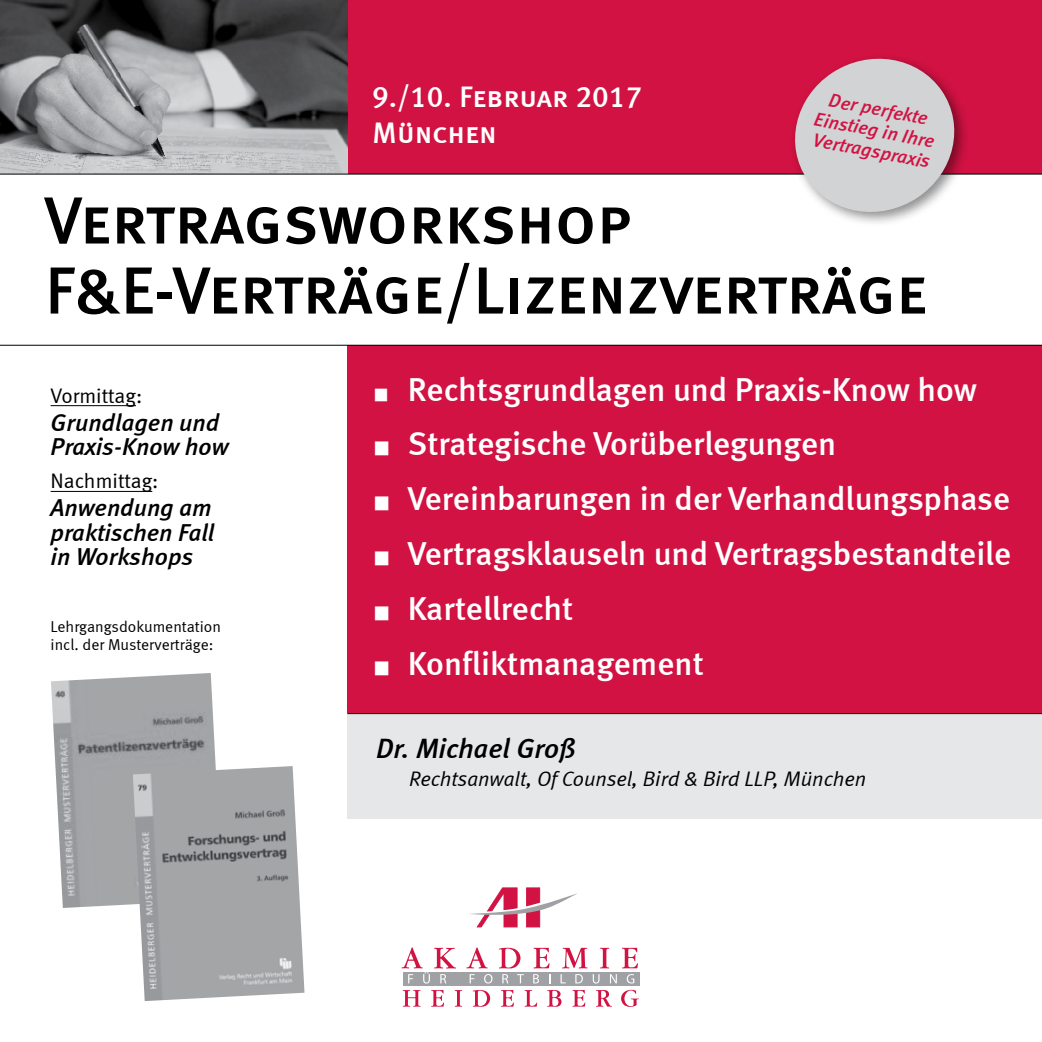
<style>
.page{position:relative;width:1042px;height:1042px;background:#fff}
.page>*{position:absolute;margin:0;border:0;box-sizing:border-box;transform-origin:0 0}
.t1{font:66.5px/70px "Meta Medium LF Caps";letter-spacing:-.005em;color:#000}
.t2{font:33.25px "Meta Medium LF";color:#fff}
.t3{font:29.75px/36.8px "Meta Medium LF Caps";color:#fff}
.t4{font:italic 28px "Meta Medium LF";color:#000}
.t5{font:italic 24.5px/24.5px "Meta Medium LF";color:#000}
.t6{font:italic 21px "Meta Normal LF";color:#000}
.t7{font:21px "Meta Normal LF";color:#000}
.t8{font:italic 19.25px/21px "Meta Medium LF";color:#d11242;text-align:center}
.t9{font:15.75px/17.5px "Meta Normal LF";color:#000}
</style>
<div class="page">
<div style="left:324px;top:0;width:718px;height:174px;background:#d11242"></div>
<div style="left:347px;top:346px;width:695px;height:380px;background:#d11242"></div>
<svg style="left:469px;top:888px;width:108px;height:39px"></svg>
<svg style="left:403px;top:990px;width:17px;height:16px"></svg>
<svg style="left:431px;top:990px;width:13px;height:16px"></svg>
<svg style="left:455px;top:990px;width:7px;height:16px"></svg>
<svg style="left:473px;top:990px;width:17px;height:16px"></svg>
<svg style="left:501px;top:990px;width:13px;height:16px"></svg>
<svg style="left:524px;top:990px;width:13px;height:16px"></svg>
<svg style="left:547px;top:990px;width:14px;height:16px"></svg>
<svg style="left:572px;top:990px;width:13px;height:16px"></svg>
<svg style="left:596px;top:990px;width:15px;height:16px"></svg>
<svg style="left:621px;top:990px;width:18px;height:17px"></svg>
<svg style="left:466px;top:947px;width:22px;height:21px"></svg>
<svg style="left:499px;top:948px;width:21px;height:20px"></svg>
<svg style="left:533px;top:948px;width:16px;height:20px"></svg>
<svg style="left:562px;top:948px;width:25px;height:20px"></svg>
<svg style="left:600px;top:948px;width:9px;height:20px"></svg>
<svg style="left:622px;top:948px;width:16px;height:20px"></svg>
<div style="left:403px;top:972px;width:236px;height:13px;background:#9fa1a4"></div>
<svg style="left:401px;top:947px;width:55px;height:36px"></svg>
<svg style="left:470px;top:974px;width:4px;height:9px"></svg>
<svg style="left:484px;top:974px;width:8px;height:9px"></svg>
<svg style="left:502px;top:974px;width:6px;height:9px"></svg>
<svg style="left:517px;top:974px;width:7px;height:9px"></svg>
<svg style="left:533px;top:974px;width:6px;height:9px"></svg>
<svg style="left:560px;top:974px;width:6px;height:9px"></svg>
<svg style="left:575px;top:974px;width:8px;height:9px"></svg>
<svg style="left:593px;top:974px;width:6px;height:9px"></svg>
<svg style="left:610px;top:974px;width:7px;height:9px"></svg>
<svg style="left:627px;top:974px;width:7px;height:9px"></svg>
<img style="left:0;top:0;width:347px;height:174px">
<div style="left:347px;top:713px;width:695px;height:105px;background:#e6e7e8"></div>
<hr style="left:0;top:345px;width:1042px;height:1px;background:#000">
<hr style="left:0;top:174px;width:1042px;height:1px;background:#000">
<hr style="left:347px;top:713px;width:695px;height:1px;background:#000">
<hr style="left:51px;top:405px;width:85px;height:1px;background:#000">
<hr style="left:51px;top:491px;width:101px;height:1px;background:#000">
<img style="left:51px;top:673px;width:165px;height:235px">
<img style="left:133px;top:766px;width:171px;height:235px">
<div style="left:790px;top:53px;width:180px;height:175px;background:#000;opacity:.44"></div>
<svg style="left:784px;top:53px;width:181px;height:169px"></svg>
<p class="t3" style="left:372px;top:78px;width:272px">9./10. Februar 2017<br>München</p>
<p class="t8" style="left:821px;top:87px;width:123px;rotate:11deg">Der perfekte<br>Einstieg in Ihre<br>Vertragspraxis</p>
<h1 class="t1" style="left:45px;top:185px;width:884px">Vertragsworkshop<br>F&amp;E-Verträge/Lizenzverträge</h1>
<p class="t7" style="left:51px;top:383px;width:93px">Vormittag:</p>
<p class="t5" style="left:51px;top:409px;width:179px">Grundlagen und<br>Praxis-Know how</p>
<p class="t7" style="left:51px;top:469px;width:109px">Nachmittag:</p>
<p class="t5" style="left:51px;top:495px;width:165px;text-align:justify">Anwendung am praktischen Fall in Workshops</p>
<p class="t9" style="left:51px;top:618px;width:172px">Lehrgangsdokumentation incl. der Musterverträge:</p>
<p class="t2" style="left:375px;top:370px;width:604px">■ Rechtsgrundlagen und Praxis-Know how</p>
<p class="t2" style="left:375px;top:425px;width:463px">■ Strategische Vorüberlegungen</p>
<p class="t2" style="left:375px;top:479px;width:637px">■ Vereinbarungen in der Verhandlungsphase</p>
<p class="t2" style="left:375px;top:534px;width:638px">■ Vertragsklauseln und Vertragsbestandteile</p>
<p class="t2" style="left:375px;top:589px;width:200px">■ Kartellrecht</p>
<p class="t2" style="left:375px;top:644px;width:330px">■ Konfliktmanagement</p>
<p class="t4" style="left:376px;top:732px;width:201px">Dr. Michael Groß</p>
<p class="t6" style="left:409px;top:767px;width:459px">Rechtsanwalt, Of Counsel, Bird &amp; Bird LLP, München</p>
</div>
